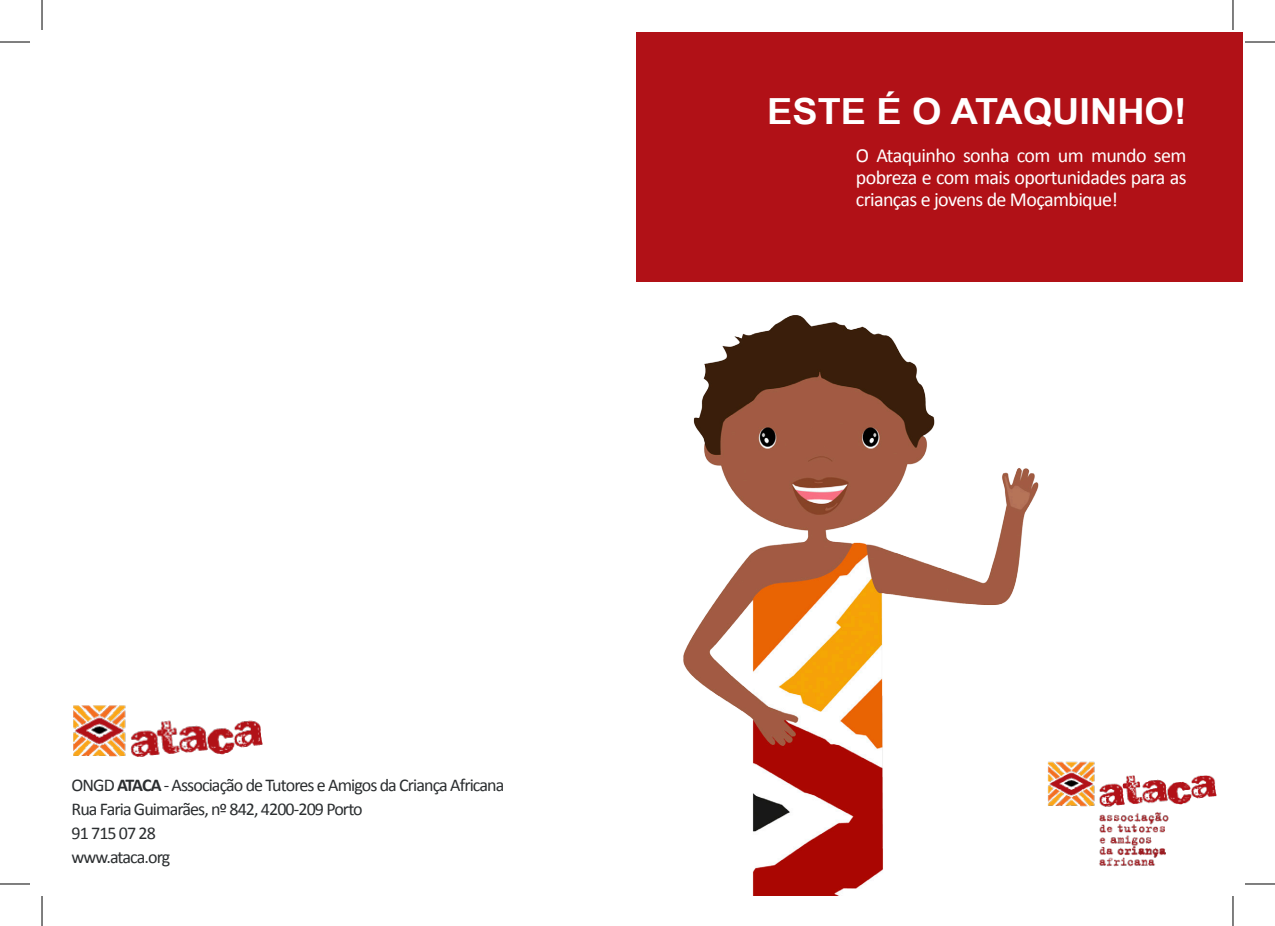
<style>
.page{position:relative;width:1275px;height:926px;background:#fff}
.page>*{position:absolute;margin:0;border:0;box-sizing:border-box;transform-origin:0 0}
.t1{font:700 36px "Arial Narrow";color:#fff;scale:1.28 1}
.t2{font:20px/22px "Calibri";letter-spacing:-.03em;color:#fff;text-align:justify}
.t3{font:18px "Calibri";letter-spacing:-.05em;color:#2b2e30}
.s1{font-weight:700}
</style>
<div class="page">
<div style="left:636px;top:32px;width:607px;height:250px;background:#b11117"></div>
<img style="left:1047px;top:761px;width:170px;height:106px">
<img style="left:73px;top:705px;width:190px;height:52px">
<img style="left:683px;top:315px;width:356px;height:580px">
<hr style="left:0;top:42px;width:30px;height:1px;background:#000">
<hr style="left:1245px;top:42px;width:30px;height:1px;background:#000">
<hr style="left:0;top:884px;width:30px;height:1px;background:#000">
<hr style="left:1245px;top:884px;width:30px;height:1px;background:#000">
<hr style="left:42px;top:0;width:1px;height:30px;background:#000">
<hr style="left:42px;top:896px;width:1px;height:30px;background:#000">
<hr style="left:1232px;top:0;width:1px;height:30px;background:#000">
<hr style="left:1232px;top:896px;width:1px;height:30px;background:#000">
<p class="t3" style="left:71px;top:774px;width:434px">ONGD <span class="s1">ATACA</span> - Associação de Tutores e Amigos da Criança Africana</p>
<p class="t3" style="left:71px;top:798px;width:293px">Rua Faria Guimarães, nº 842, 4200-209 Porto</p>
<p class="t3" style="left:71px;top:822px;width:86px">91 715 07 28</p>
<p class="t3" style="left:71px;top:846px;width:100px">www.ataca.org</p>
<p class="t1" style="left:767px;top:85px;width:329px">ESTE É O ATAQUINHO!</p>
<p class="t2" style="left:856px;top:143px;width:332px">O Ataquinho sonha com um mundo sem pobreza e com mais oportunidades para as crianças e jovens de Moçambique!</p>
</div>
